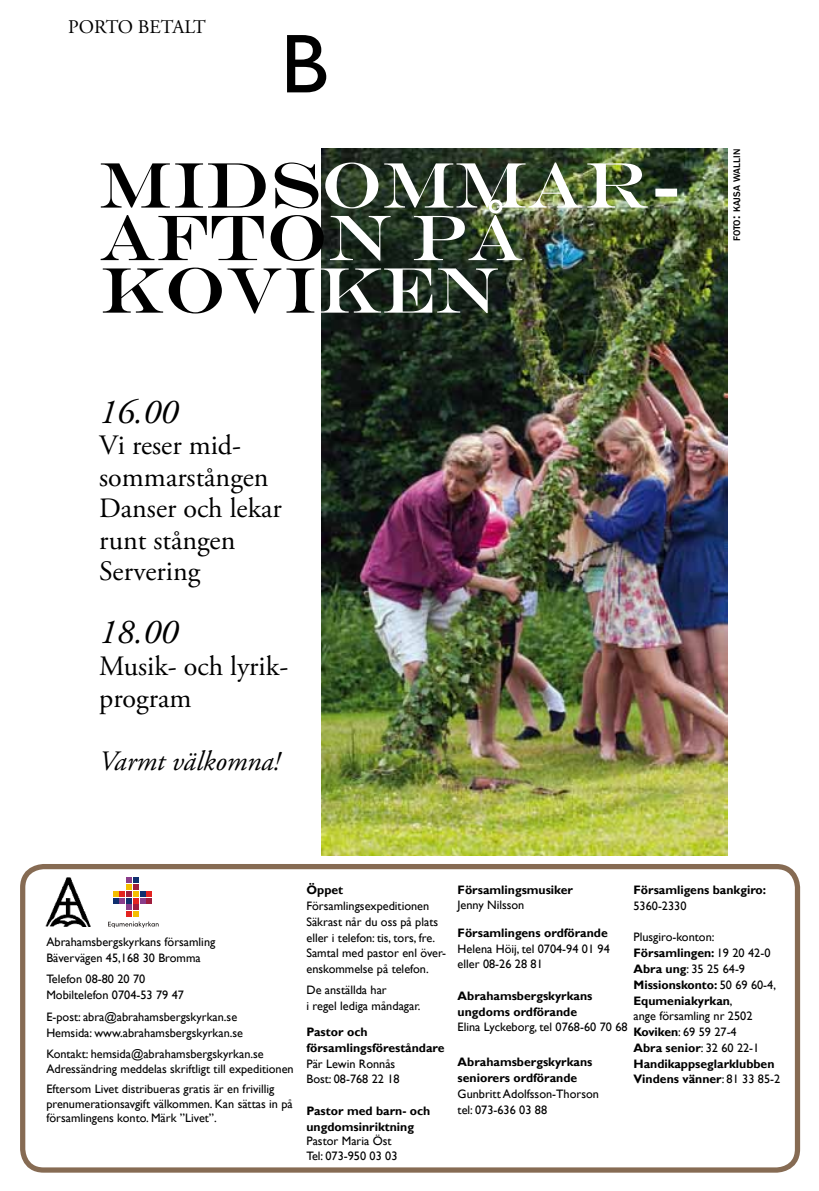
<style>
.page{position:relative;width:819px;height:1191px;background:#fff}
.page>*{position:absolute;margin:0;border:0;box-sizing:border-box;transform-origin:0 0}
.t1{font:84px "Gill Sans";color:#000}
.t2{font:64.75px/52.5px "Engravers";color:#000}
.t3{font:italic 35px "Adobe Garamond Pro";color:#000}
.t4{font:28px/31.5px "Adobe Garamond Pro";color:#000}
.t5{font:italic 28px "Adobe Garamond Pro";color:#000}
.t6{font:19.25px "Adobe Garamond Pro";color:#000}
.t7{font:12.25px/15.8px "Gill Sans";color:#000}
.t8{font:700 12.25px/15.8px "Gill Sans";color:#000}
.t9{font:500 9.8px "Franklin Gothic";color:#000}
.s1{color:#fff}
.s2{font-size:14px}
.s3{font-weight:400}
</style>
<div class="page">
<div style="left:20px;top:864px;width:780px;height:308px;border:5px solid #866b53;border-radius:21px"></div>
<img style="left:46px;top:877px;width:45px;height:50px">
<svg style="left:108px;top:877px;width:51px;height:50px"></svg>
<img style="left:321px;top:149px;width:406px;height:706px">
<h3 class="t6" style="left:68px;top:16px;width:139px">PORTO BETALT</h3>
<h1 class="t1" style="left:281px;top:15px;width:49px">B</h1>
<h2 class="t2" style="left:99px;top:158px;width:585px">MIDS<span class="s1">OMMAR-<br></span>AFTO<span class="s1">N PÅ<br></span>KOVI<span class="s1">KEN</span></h2>
<h3 class="t3" style="left:99px;top:391px;width:80px">16.00</h3>
<h3 class="t4" style="left:99px;top:431px;width:184px">Vi reser mid&shy;sommarstången<br>Danser och lekar runt stången<br>Servering</h3>
<h3 class="t3" style="left:99px;top:611px;width:80px">18.00</h3>
<h3 class="t4" style="left:99px;top:651px;width:190px">Musik- och lyrik&shy;program</h3>
<h3 class="t5" style="left:99px;top:744px;width:182px">Varmt välkomna!</h3>
<p class="t9" style="left:730px;top:241px;width:94px;rotate:-90deg">foto<span class="s2">:</span> kajsa wallin</p>
<p class="t7" style="left:46px;top:934px;width:170px">Abrahamsbergskyrkans församling<br>Bävervägen 45,168 30 Bromma</p>
<p class="t7" style="left:46px;top:971px;width:139px">Telefon 08-80 20 70<br>Mobiltelefon 0704-53 79 47</p>
<p class="t7" style="left:46px;top:1009px;width:198px">E-post: abra@abrahamsbergskyrkan.se<br>Hemsida: www.abrahamsbergskyrkan.se</p>
<p class="t7" style="left:46px;top:1047px;width:249px;line-height:14.7px">Kontakt: hemsida@abrahamsbergskyrkan.se<br>Adressändring meddelas skriftligt till expeditionen</p>
<p class="t7" style="left:46px;top:1081px;width:248px;line-height:14.7px">Eftersom Livet distribueras gratis är en frivillig prenumerationsavgift välkommen. Kan sättas in på församlingens konto. Märk ”Livet”.</p>
<p class="t8" style="left:306px;top:882px;width:38px">Öppet</p>
<p class="t7" style="left:306px;top:898px;width:140px">Församlingsexpeditionen<br>Säkrast når du oss på plats eller i telefon: tis, tors, fre.<br>Samtal med pastor enl över&shy;enskommelse på telefon.</p>
<p class="t7" style="left:306px;top:982px;width:116px">De anställda har<br>i regel lediga måndagar.</p>
<p class="t8" style="left:306px;top:1024px;width:140px">Pastor och församlingsföreståndare</p>
<p class="t7" style="left:306px;top:1055px;width:95px">Pär Lewin Ronnås<br>Bost: 08-768 22 18</p>
<p class="t8" style="left:306px;top:1103px;width:125px">Pastor med barn- och ungdomsinriktning</p>
<p class="t7" style="left:306px;top:1134px;width:92px;line-height:14.7px">Pastor Maria Öst<br>Tel: 073-950 03 03</p>
<p class="t8" style="left:457px;top:882px;width:117px">Församlingsmusiker</p>
<p class="t7" style="left:457px;top:897px;width:68px">Jenny Nilsson</p>
<p class="t8" style="left:457px;top:925px;width:152px">Församlingens ordförande</p>
<p class="t7" style="left:457px;top:941px;width:154px">Helena Höij, tel 0704-94 01 94 eller 08-26 28 81</p>
<p class="t8" style="left:457px;top:988px;width:136px">Abrahamsbergskyrkans ungdoms ordförande</p>
<p class="t7" style="left:457px;top:1019px;width:171px">Elina Lyckeborg, tel 0768-60 70 68</p>
<p class="t8" style="left:457px;top:1054px;width:136px">Abrahamsbergskyrkans seniorers ordförande</p>
<p class="t7" style="left:457px;top:1086px;width:143px">Gunbritt Adolfsson-Thorson tel: 073-636 03 88</p>
<p class="t8" style="left:633px;top:882px;width:134px">Församligens bankgiro:</p>
<p class="t7" style="left:633px;top:898px;width:54px">5360-2330</p>
<p class="t8" style="left:633px;top:929px;width:148px"><span class="s3">Plusgiro-konton:<br></span>Församlingen: <span class="s3">19 20 42-0<br></span>Abra ung<span class="s3">: 35 25 64-9<br></span>Missionskonto: <span class="s3">50 69 60-4,<br></span>Equmeniakyrkan<span class="s3">,<br>ange församling nr 2502<br></span>Koviken<span class="s3">: 69 59 27-4<br></span>Abra senior<span class="s3">: 32 60 22-1<br></span>Handikappseglarklubben<br>Vindens vänner<span class="s3">: 81 33 85-2</span></p>
</div>
